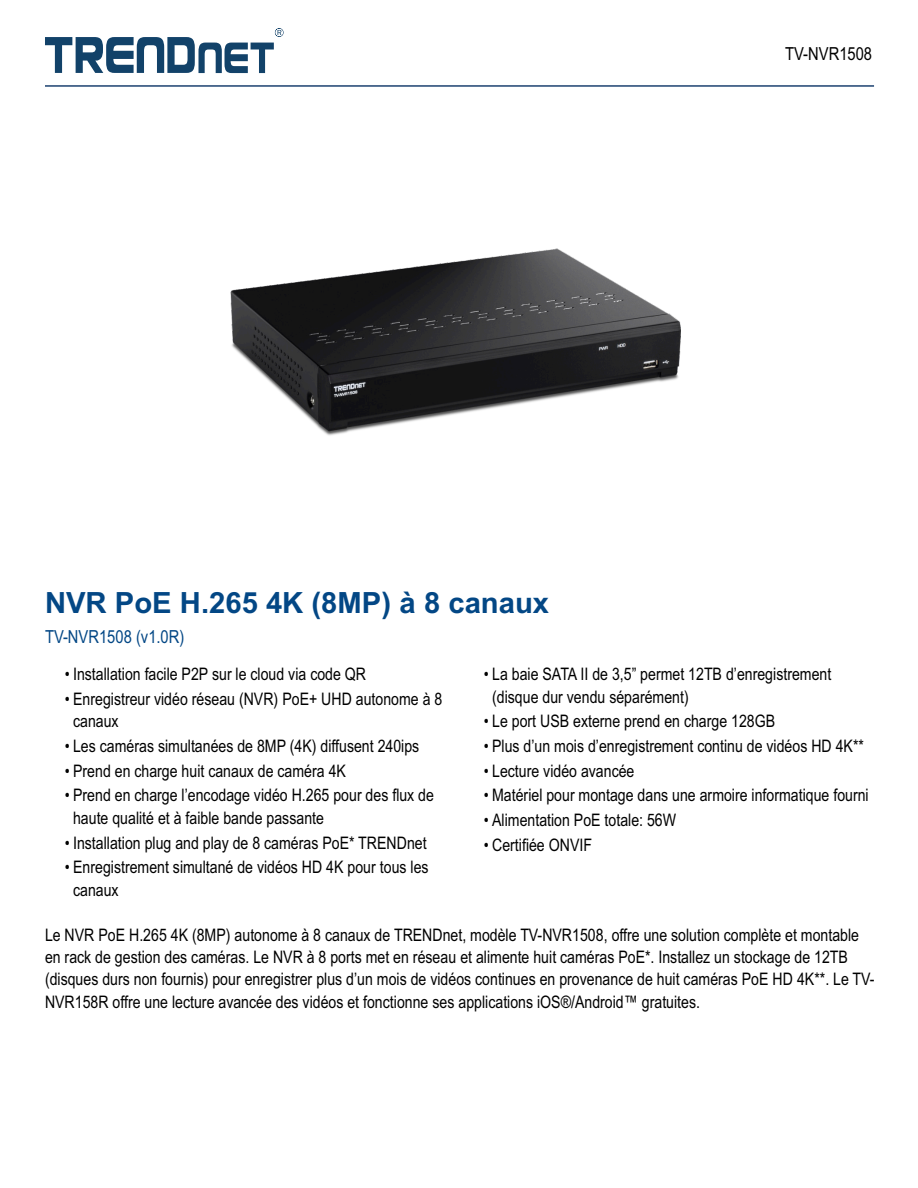
<style>
.page{position:relative;width:918px;height:1188px;background:#fff}
.page>*{position:absolute;margin:0;border:0;box-sizing:border-box;transform-origin:0 0}
.t1{font:700 29.25px "Arial";color:#034785}
.t2{font:18px "Arial Narrow";color:#034785}
.t3{font:18px "Arial Narrow";color:#000}
.t4{font:17.25px/22.5px "Arial Narrow";color:#000}
</style>
<div class="page">
<svg style="left:45px;top:28px;width:238px;height:45px"></svg>
<img style="left:231px;top:248px;width:450px;height:188px">
<hr style="left:45px;top:85px;width:829px;height:2px;background:#31537d">
<p class="t3" style="left:785px;top:47px;width:88px">TV-NVR1508</p>
<h1 class="t1" style="left:45px;top:591px;width:506px">NVR PoE H.265 4K (8MP) à 8 canaux</h1>
<p class="t2" style="left:45px;top:630px;width:141px">TV-NVR1508 (v1.0R)</p>
<p class="t4" style="left:65px;top:665px;width:303px">• Installation facile P2P sur le cloud via code QR</p>
<p class="t4" style="left:73px;top:689px;width:371px;text-indent:-8px">• Enregistreur vidéo réseau (NVR) PoE+ UHD autonome à 8 canaux</p>
<p class="t4" style="left:65px;top:736px;width:356px">• Les caméras simultanées de 8MP (4K) diffusent 240ips</p>
<p class="t4" style="left:65px;top:761px;width:283px">• Prend en charge huit canaux de caméra 4K</p>
<p class="t4" style="left:73px;top:786px;width:362px;text-indent:-8px">• Prend en charge l’encodage vidéo H.265 pour des flux de haute qualité et à faible bande passante</p>
<p class="t4" style="left:65px;top:833px;width:363px">• Installation plug and play de 8 caméras PoE* TRENDnet</p>
<p class="t4" style="left:73px;top:858px;width:357px;text-indent:-8px">• Enregistrement simultané de vidéos HD 4K pour tous les canaux</p>
<p class="t4" style="left:492px;top:665px;width:341px;text-indent:-8px">• La baie SATA II de 3,5” permet 12TB d’enregistrement (disque dur vendu séparément)</p>
<p class="t4" style="left:484px;top:712px;width:293px">• Le port USB externe prend en charge 128GB</p>
<p class="t4" style="left:484px;top:736px;width:382px">• Plus d’un mois d’enregistrement continu de vidéos HD 4K**</p>
<p class="t4" style="left:484px;top:761px;width:152px">• Lecture vidéo avancée</p>
<p class="t4" style="left:484px;top:786px;width:386px">• Matériel pour montage dans une armoire informatique fourni</p>
<p class="t4" style="left:484px;top:811px;width:194px">• Alimentation PoE totale: 56W</p>
<p class="t4" style="left:484px;top:835px;width:110px">• Certifiée ONVIF</p>
<p class="t4" style="left:45px;top:925px;width:831px">Le NVR PoE H.265 4K (8MP) autonome à 8 canaux de TRENDnet, modèle TV-NVR1508, offre une solution complète et montable en rack de gestion des caméras. Le NVR à 8 ports met en réseau et alimente huit caméras PoE*. Installez un stockage de 12TB (disques durs non fournis) pour enregistrer plus d’un mois de vidéos continues en provenance de huit caméras PoE HD 4K**. Le TV-NVR158R offre une lecture avancée des vidéos et fonctionne ses applications iOS®/Android™ gratuites.</p>
</div>
